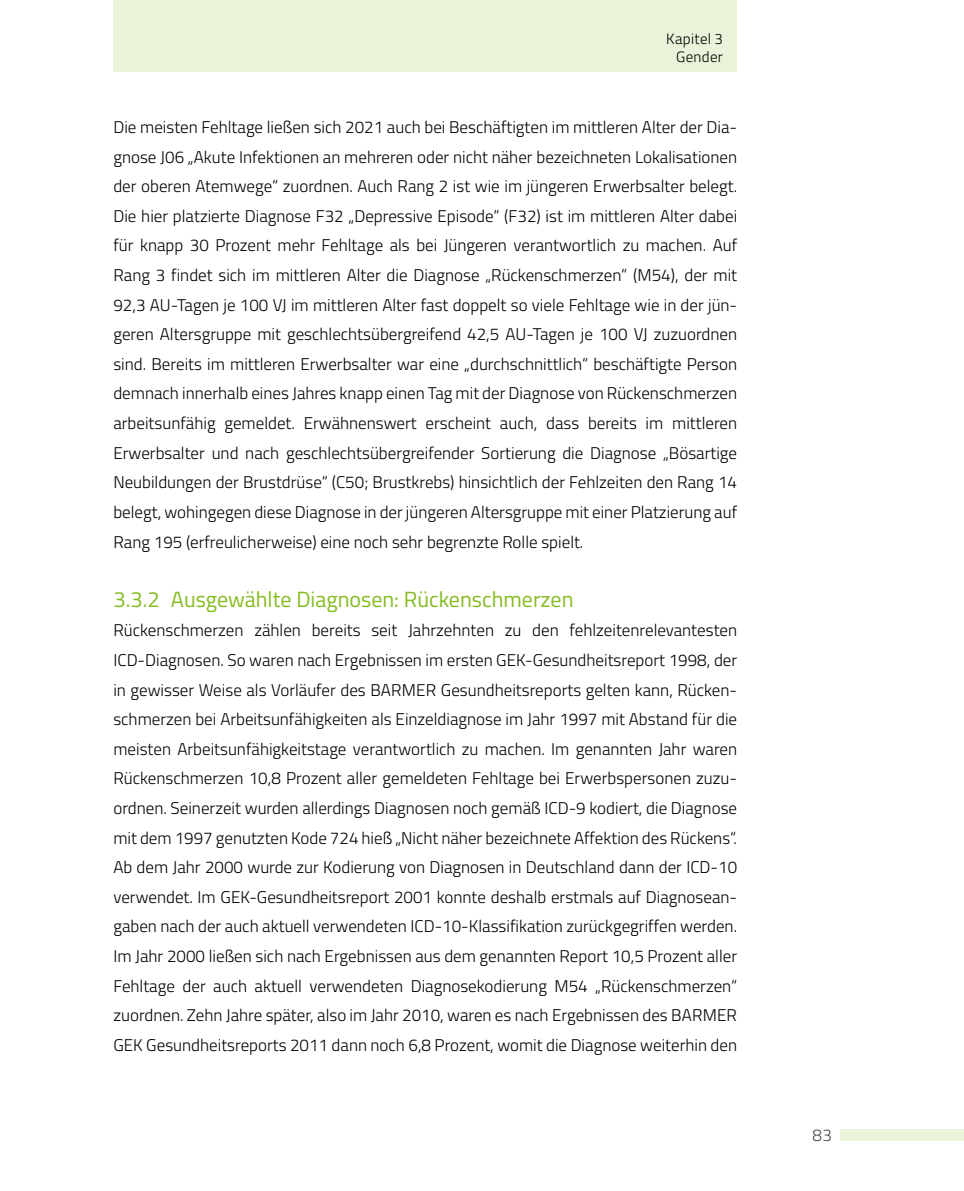
<style>
.page{position:relative;width:964px;height:1191px;background:#fff}
.page>*{position:absolute;margin:0;border:0;box-sizing:border-box;transform-origin:0 0}
.B-Headlines_B-06-H3-ZHL-farbig{font:22px "Titillium";color:#85bc22}
.C-Fließtexte_C-01-P-FL{font:300 17px/29.6px "Titillium";color:#000;text-align:justify}
.t1{font:300 17px "Titillium";color:#494948}
.t2{font:300 15px/18px "Titillium";letter-spacing:.02em;color:#000;text-align:right}
</style>
<div class="page">
<div style="left:113px;top:0;width:624px;height:71px;background:#eaf2d9"></div>
<div style="left:840px;top:1129px;width:124px;height:11px;background:#eaf2d9"></div>
<p class="t2" style="left:666px;top:29px;width:58px">Kapitel 3<br>Gender</p>
<p class="C-Fließtexte_C-01-P-FL" style="left:113px;top:111px;width:625px">Die meisten Fehltage ließen sich 2021 auch bei Beschäftigten im mittleren Alter der Dia&shy;gnose J06 „Akute Infektionen an mehreren oder nicht näher bezeichneten Lokalisationen der oberen Atemwege“ zuordnen. Auch Rang 2 ist wie im jüngeren Erwerbsalter belegt.<br>Die hier platzierte Diagnose F32 „Depressive Episode“ (F32) ist im mittleren Alter dabei für knapp 30 Prozent mehr Fehltage als bei Jüngeren verantwortlich zu machen. Auf Rang 3 findet sich im mittleren Alter die Diagnose „Rückenschmerzen“ (M54), der mit 92,3 AU-Tagen je 100 VJ im mittleren Alter fast doppelt so viele Fehltage wie in der jün&shy;geren Altersgruppe mit geschlechtsübergreifend 42,5 AU-Tagen je 100 VJ zuzuordnen sind. Bereits im mittleren Erwerbsalter war eine „durchschnittlich“ beschäftigte Person demnach innerhalb eines Jahres knapp einen Tag mit der Diagnose von Rückenschmerzen arbeitsunfähig gemeldet. Erwähnenswert erscheint auch, dass bereits im mittleren Erwerbsalter und nach geschlechtsübergreifender Sortierung die Diagnose „Bösartige Neubildungen der Brustdrüse“ (C50; Brustkrebs) hinsichtlich der Fehlzeiten den Rang 14 belegt, wohingegen diese Diagnose in der jüngeren Altersgruppe mit einer Platzierung auf Rang 195 (erfreulicherweise) eine noch sehr begrenzte Rolle spielt.</p>
<h3 class="B-Headlines_B-06-H3-ZHL-farbig" style="left:113px;top:583px;width:462px">3.3.2 Ausgewählte Diagnosen: Rückenschmerzen</h3>
<p class="C-Fließtexte_C-01-P-FL" style="left:113px;top:615px;width:625px">Rückenschmerzen zählen bereits seit Jahrzehnten zu den fehlzeitenrelevantesten ICD-Diagnosen. So waren nach Ergebnissen im ersten GEK-Gesundheitsreport 1998, der in gewisser Weise als Vorläufer des BARMER Gesundheitsreports gelten kann, Rücken&shy;schmerzen bei Arbeitsunfähigkeiten als Einzeldiagnose im Jahr 1997 mit Abstand für die meisten Arbeitsunfähigkeitstage verantwortlich zu machen. Im genannten Jahr waren Rückenschmerzen 10,8 Prozent aller gemeldeten Fehltage bei Erwerbspersonen zuzu&shy;ordnen. Seinerzeit wurden allerdings Diagnosen noch gemäß ICD-9 kodiert, die Diagnose mit dem 1997 genutzten Kode 724 hieß „Nicht näher bezeichnete Affektion des Rückens“.<br>Ab dem Jahr 2000 wurde zur Kodierung von Diagnosen in Deutschland dann der ICD-10 verwendet. Im GEK-Gesundheitsreport 2001 konnte deshalb erstmals auf Diagnosean&shy;gaben nach der auch aktuell verwendeten ICD-10-Klassifikation zurückgegriffen werden.<br>Im Jahr 2000 ließen sich nach Ergebnissen aus dem genannten Report 10,5 Prozent aller Fehltage der auch aktuell verwendeten Diagnosekodierung M54 „Rückenschmerzen“ zuordnen. Zehn Jahre später, also im Jahr 2010, waren es nach Ergebnissen des BARMER GEK Gesundheitsreports 2011 dann noch 6,8 Prozent, womit die Diagnose weiterhin den</p>
<p class="t1" style="left:812px;top:1122px;width:21px">83</p>
</div>
